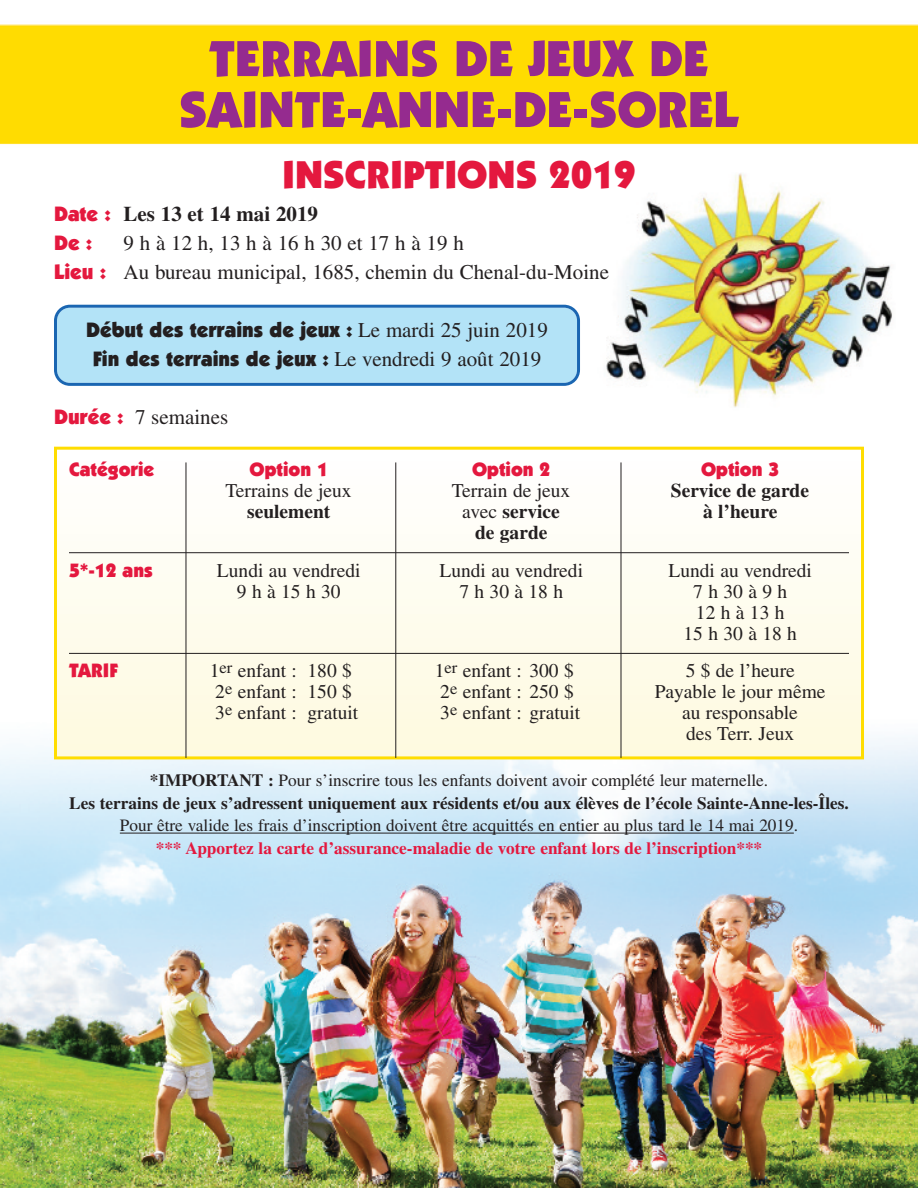
<style>
.page{position:relative;width:918px;height:1188px;background:#fff}
.page>*{position:absolute;margin:0;border:0;box-sizing:border-box;transform-origin:0 0}
.t1{font:900 51px/51px "Itc Kabel";color:#952b8f;text-align:center}
.t2{font:900 39px "Itc Kabel";color:#e4183e}
.t3{font:21px/28.7px "Times";color:#231f20}
.t4{font:900 21px/29.4px "Itc Kabel";color:#231f20;text-align:center}
.t5{font:700 21px "Times";color:#231f20}
.t6{font:900 21px "Itc Kabel";color:#e4183e}
.t7{font:19.5px/21px "Times";color:#231f20}
.t8{font:700 19.5px "Times";color:#231f20}
.t9{font:900 19.5px "Itc Kabel";color:#e4183e}
.t10{font:19.5px/21px "Times";letter-spacing:.275em;color:#231f20;text-align:center}
.t11{font:700 17.25px/22.6px "Times";color:#231f20;text-align:center}
.t12{font:17.25px "Times";color:#231f20}
.t13{font:700 17.25px "Times";color:#e4183e}
.s1{font-family:"Itc Kabel";font-weight:900;color:#e4183e}
.s2{font-family:"Times";font-weight:400}
.s3{font-weight:400}
</style>
<div class="page">
<img style="left:0;top:24px;width:918px;height:1164px">
<img style="left:597px;top:163px;width:299px;height:250px">
<img style="left:58px;top:451px;width:802px;height:304px">
<div style="left:54px;top:447px;width:810px;height:312px;border:3px solid #ffdd01"></div>
<hr style="left:69px;top:552px;width:780px;height:1px;background:#231f20">
<hr style="left:69px;top:653px;width:780px;height:1px;background:#231f20">
<hr style="left:120px;top:833px;width:674px;height:1px;background:#231f20">
<svg style="left:54px;top:305px;width:526px;height:81px;background:#a7d9f1"></svg>
<hr style="left:186px;top:462px;width:1px;height:296px;background:#231f20">
<hr style="left:395px;top:462px;width:1px;height:296px;background:#231f20">
<hr style="left:621px;top:462px;width:1px;height:296px;background:#231f20">
<h1 class="t1" style="left:179px;top:37px;width:561px">TERRAINS DE JEUX DE<br>SAINTE-ANNE-DE-SOREL</h1>
<h2 class="t2" style="left:282px;top:161px;width:355px">INSCRIPTIONS 2019</h2>
<p class="t5" style="left:54px;top:207px;width:266px"><span class="s1">Date :</span> Les 13 et 14 mai 2019</p>
<p class="t6" style="left:54px;top:235px;width:39px">De :</p>
<p class="t3" style="left:54px;top:231px;width:557px;text-indent:70px">9hà12h,13hà16h30et17hà19h<br><span class="s1">Lieu :</span> Au bureau municipal, 1685, chemin du Chenal-du-Moine</p>
<p class="t4" style="left:86px;top:317px;width:463px">Début des terrains de jeux : <span class="s2">Le mardi 25 juin 2019<br></span>Fin des terrains de jeux : <span class="s2">Le vendredi 9 août 2019</span></p>
<p class="t3" style="left:54px;top:405px;width:176px"><span class="s1">Durée :</span> 7 semaines</p>
<p class="t9" style="left:69px;top:462px;width:87px">Catégorie</p>
<p class="t9" style="left:250px;top:462px;width:80px">Option 1</p>
<p class="t9" style="left:472px;top:462px;width:80px">Option 2</p>
<p class="t9" style="left:701px;top:462px;width:80px">Option 3</p>
<p class="t7" style="left:225px;top:482px;width:128px">Terrains de jeux</p>
<p class="t7" style="left:452px;top:482px;width:120px">Terrain de jeux</p>
<p class="t8" style="left:671px;top:484px;width:140px">Service de garde</p>
<p class="t8" style="left:247px;top:505px;width:85px">seulement</p>
<p class="t8" style="left:462px;top:505px;width:99px"><span class="s3">avec</span> service</p>
<p class="t8" style="left:703px;top:505px;width:76px">à l’heure</p>
<p class="t8" style="left:475px;top:526px;width:74px">de garde</p>
<p class="t9" style="left:69px;top:563px;width:85px">5*-12 ans</p>
<p class="t7" style="left:217px;top:562px;width:145px">Lundi au vendredi</p>
<p class="t7" style="left:439px;top:562px;width:145px">Lundi au vendredi</p>
<p class="t7" style="left:668px;top:562px;width:145px">Lundi au vendredi</p>
<p class="t10" style="left:237px;top:583px;width:105px">9hà15h30</p>
<p class="t10" style="left:459px;top:583px;width:105px">7h30à18h</p>
<p class="t10" style="left:684px;top:583px;width:115px">7h30à9h<br>12hà13h<br>15h30à18h</p>
<p class="t9" style="left:69px;top:663px;width:51px">TARIF</p>
<p class="t7" style="left:210px;top:662px;width:144px">1<sup>er</sup> enfant : 180 $</p>
<p class="t7" style="left:435px;top:662px;width:141px">1<sup>er</sup> enfant : 300 $</p>
<p class="t7" style="left:686px;top:662px;width:111px">5 $ de l’heure</p>
<p class="t7" style="left:215px;top:683px;width:138px">2<sup>e</sup> enfant : 150 $</p>
<p class="t7" style="left:440px;top:683px;width:135px">2<sup>e</sup> enfant : 250 $</p>
<p class="t7" style="left:655px;top:683px;width:172px">Payable le jour même</p>
<p class="t7" style="left:215px;top:704px;width:145px">3<sup>e</sup> enfant : gratuit</p>
<p class="t7" style="left:440px;top:704px;width:142px">3<sup>e</sup> enfant : gratuit</p>
<p class="t7" style="left:682px;top:704px;width:117px">au responsable des Terr. Jeux</p>
<p class="t11" style="left:69px;top:771px;width:781px">*IMPORTANT : <span class="s3">Pour s’inscrire tous les enfants doivent avoir complété leur maternelle.<br></span>Les terrains de jeux s’adressent uniquement aux résidents et/ou aux élèves de l’école Sainte-Anne-les-Îles.</p>
<p class="t12" style="left:120px;top:820px;width:680px">Pour être valide les frais d’inscription doivent être acquittés en entier au plus tard le 14 mai 2019.</p>
<p class="t13" style="left:156px;top:842px;width:608px">*** Apportez la carte d’assurance-maladie de votre enfant lors de l’inscription***</p>
</div>
